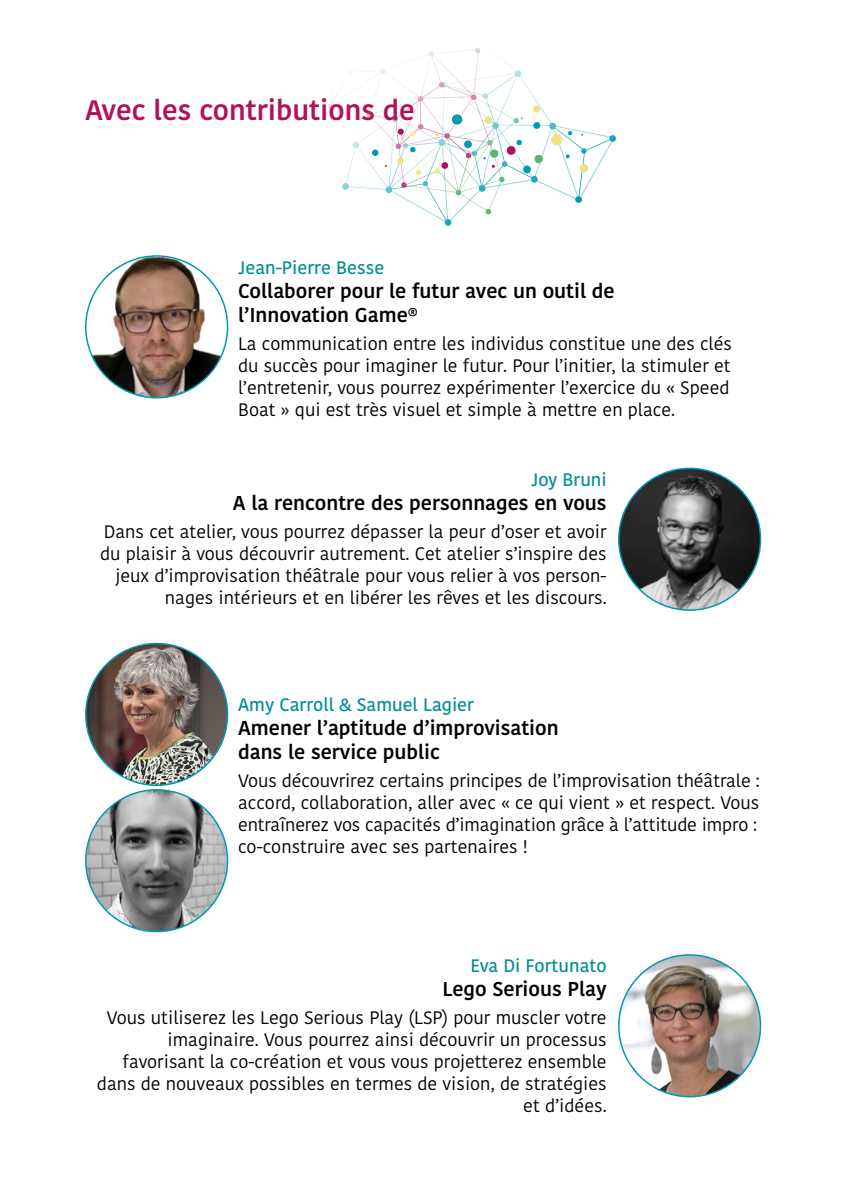
<style>
.page{position:relative;width:842px;height:1191px;background:#fff}
.page>*{position:absolute;margin:0;border:0;box-sizing:border-box;transform-origin:0 0}
.t1{font:600 28px "Kohinoor Bangla";color:#b2115b}
.t2{font:600 20px/24px "Kohinoor Bangla";color:#000}
.t3{font:18px/22px "Kohinoor Bangla";color:#000}
.t4{font:500 18px "Kohinoor Bangla";color:#008c9a}
</style>
<div class="page">
<img style="left:86px;top:256px;width:142px;height:142px;border-radius:71px">
<img style="left:619px;top:955px;width:141px;height:141px;border-radius:71px">
<img style="left:619px;top:468px;width:141px;height:142px;border-radius:71px">
<img style="left:86px;top:790px;width:141px;height:141px;border-radius:70px">
<img style="left:86px;top:643px;width:142px;height:142px;border-radius:71px">
<svg style="left:444px;top:219px;width:8px;height:7px"></svg>
<div style="left:609px;top:135px;width:7px;height:7px;background:#1aa5b8;border-radius:3px"></div>
<svg style="left:327px;top:48px;width:287px;height:175px"></svg>
<p class="t1" style="left:85px;top:87px;width:331px">Avec les contributions de</p>
<p class="t4" style="left:238px;top:253px;width:148px">Jean-Pierre Besse</p>
<p class="t2" style="left:238px;top:278px;width:378px">Collaborer pour le futur avec un outil de l’Innovation Game®</p>
<p class="t3" style="left:238px;top:332px;width:495px">La communication entre les individus constitue une des clés du succès pour imaginer le futur. Pour l’initier, la stimuler et l’entretenir, vous pourrez expérimenter l’exercice du « Speed Boat » qui est très visuel et simple à mettre en place.</p>
<p class="t4" style="left:531px;top:465px;width:77px">Joy Bruni</p>
<p class="t2" style="left:233px;top:490px;width:375px">A la rencontre des personnages en vous</p>
<p class="t3" style="left:100px;top:520px;width:508px;text-align:right">Dans cet atelier, vous pourrez dépasser la peur d’oser et avoir du plaisir à vous découvrir autrement. Cet atelier s’inspire des jeux d’improvisation théâtrale pour vous relier à vos person&shy;nages intérieurs et en libérer les rêves et les discours.</p>
<p class="t4" style="left:238px;top:690px;width:237px">Amy Carroll &amp; Samuel Lagier</p>
<p class="t2" style="left:238px;top:715px;width:322px">Amener l’aptitude d’improvisation dans le service public</p>
<p class="t3" style="left:238px;top:769px;width:523px">Vous découvrirez certains principes de l’improvisation théâtrale : accord, collaboration, aller avec « ce qui vient » et respect. Vous entraînerez vos capacités d’imagination grâce à l’attitude impro : co-construire avec ses partenaires !</p>
<p class="t4" style="left:470px;top:951px;width:138px">Eva Di Fortunato</p>
<p class="t2" style="left:442px;top:976px;width:166px">Lego Serious Play</p>
<p class="t3" style="left:97px;top:1006px;width:511px;text-align:right">Vous utiliserez les Lego Serious Play (LSP) pour muscler votre imaginaire. Vous pourrez ainsi découvrir un processus favorisant la co-création et vous vous projetterez ensemble dans de nouveaux possibles en termes de vision, de stratégies et d’idées.</p>
</div>
